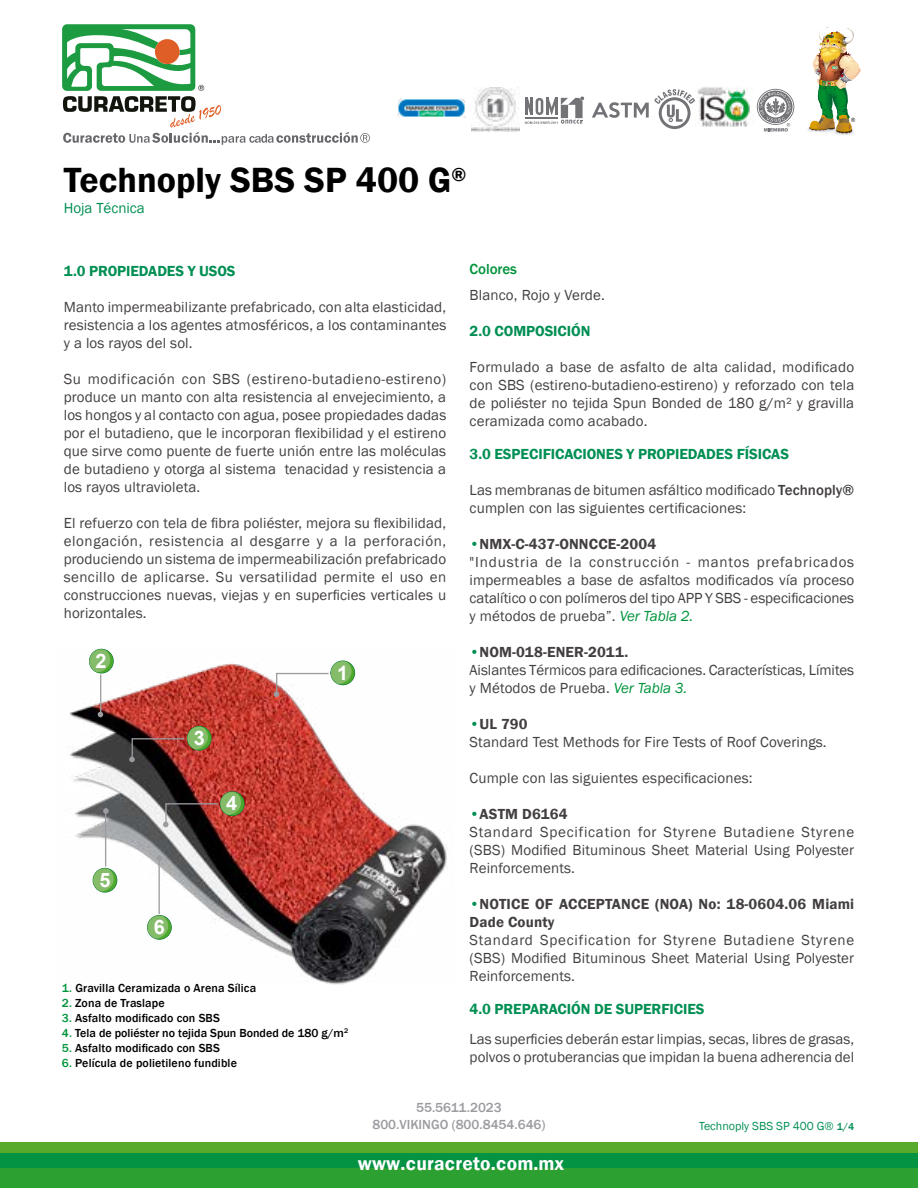
<style>
.page{position:relative;width:918px;height:1188px;background:#fff}
.page>*{position:absolute;margin:0;border:0;box-sizing:border-box;transform-origin:0 0}
.t1{font:600 36px "Franklin Gothic";color:#000}
.t2{font:700 19.95px "Arial";color:#fff}
.t3{font:600 19.5px "Franklin Gothic";letter-spacing:.01em;color:#fff}
.t4{font:15px/18px "Franklin Gothic";letter-spacing:.01em;color:#433f40}
.t5{font:600 15px "Franklin Gothic";letter-spacing:-.005em;color:#008f53}
.t6{font:600 15px/18px "Franklin Gothic";letter-spacing:.01em;color:#433f40}
.t7{font:15px "Franklin Gothic";color:#008f53}
.t8{font:500 15px "Franklin Gothic";letter-spacing:-.005em;color:#00943c}
.t9{font:500 13.5px/16.2px "Franklin Gothic";color:#9c9ba0;text-align:center}
.t10{font:500 12px "Franklin Gothic";letter-spacing:.01em;color:#000}
.t11{font:12px "Franklin Gothic";color:#008f53}
.s1{color:#00943c}
.s2{font-weight:500}
.s3{font-weight:500;color:#008f53}
.s4{font-weight:600}
.s5{font-style:italic;color:#00943c}
.s6{font-weight:500;font-size:10.5px}
</style>
<div class="page">
<div style="left:0;top:1168px;width:918px;height:20px;background:#2ca030"></div>
<div style="left:0;top:1153px;width:918px;height:15px;background:#049243"></div>
<div style="left:0;top:1143px;width:918px;height:10px;background:#58ab2a"></div>
<img style="left:843px;top:133px;width:10px;height:2px">
<img style="left:807px;top:128px;width:36px;height:7px">
<svg style="left:62px;top:24px;width:308px;height:121px"></svg>
<img style="left:809px;top:27px;width:52px;height:106px">
<svg style="left:525px;top:97px;width:59px;height:27px"></svg>
<svg style="left:592px;top:89px;width:103px;height:40px"></svg>
<img style="left:695px;top:87px;width:55px;height:40px">
<svg style="left:757px;top:89px;width:37px;height:43px"></svg>
<img style="left:471px;top:88px;width:48px;height:44px">
<img style="left:397px;top:98px;width:68px;height:20px">
<img style="left:66px;top:648px;width:382px;height:337px">
<svg style="left:187px;top:726px;width:25px;height:25px"></svg>
<div style="left:187px;top:726px;width:24px;height:24px;background:#4ca92c;border-radius:50%"></div>
<svg style="left:220px;top:791px;width:25px;height:25px"></svg>
<div style="left:220px;top:792px;width:24px;height:24px;background:#4ca92c;border-radius:50%"></div>
<svg style="left:93px;top:868px;width:24px;height:25px"></svg>
<svg style="left:93px;top:868px;width:24px;height:24px"></svg>
<svg style="left:93px;top:869px;width:21px;height:22px"></svg>
<svg style="left:147px;top:915px;width:25px;height:25px"></svg>
<div style="left:148px;top:916px;width:23px;height:23px;background:#4ca92c;border-radius:50%"></div>
<svg style="left:148px;top:916px;width:20px;height:23px"></svg>
<svg style="left:331px;top:661px;width:24px;height:24px"></svg>
<svg style="left:274px;top:661px;width:78px;height:36px"></svg>
<hr style="left:100px;top:675px;width:1px;height:42px;background:#9c9ba0">
<svg style="left:98px;top:712px;width:5px;height:5px"></svg>
<svg style="left:129px;top:727px;width:79px;height:35px"></svg>
<svg style="left:89px;top:649px;width:25px;height:24px"></svg>
<div style="left:90px;top:649px;width:23px;height:24px;background:#4ca92c;border-radius:50%"></div>
<svg style="left:90px;top:649px;width:20px;height:23px"></svg>
<svg style="left:163px;top:792px;width:78px;height:35px"></svg>
<hr style="left:105px;top:808px;width:1px;height:59px;background:#9c9ba0">
<svg style="left:103px;top:808px;width:6px;height:6px"></svg>
<hr style="left:159px;top:856px;width:1px;height:58px;background:#9c9ba0">
<svg style="left:157px;top:856px;width:5px;height:5px"></svg>
<h1 class="t1" style="left:64px;top:158px;width:404px">Technoply SBS SP 400 G<sup>®</sup></h1>
<p class="t7" style="left:64px;top:199px;width:83px">Hoja Técnica</p>
<p class="t5" style="left:64px;top:262px;width:173px">1.0 PROPIEDADES Y USOS</p>
<p class="t4" style="left:64px;top:299px;width:384px;text-align:justify">Manto impermeabilizante prefabricado, con alta elasticidad, resistencia a los agentes atmosféricos, a los contaminantes y a los rayos del sol.</p>
<p class="t4" style="left:64px;top:371px;width:384px;text-align:justify">Su modificación con SBS (estireno-butadieno-estireno) produce un manto con alta resistencia al envejecimiento, a los hongos y al contacto con agua, posee propiedades dadas por el butadieno, que le incorporan flexibilidad y el estireno que sirve como puente de fuerte unión entre las moléculas de butadieno y otorga al sistema tenacidad y resistencia a los rayos ultravioleta.</p>
<p class="t4" style="left:64px;top:515px;width:384px;text-align:justify">El refuerzo con tela de fibra poliéster, mejora su flexibilidad, elongación, resistencia al desgarre y a la perforación, produciendo un sistema de impermeabilización prefabricado sencillo de aplicarse. Su versatilidad permite el uso en construcciones nuevas, viejas y en superficies verticales u horizontales.</p>
<h2 class="t2" style="left:95px;top:647px;width:13px">2</h2>
<h2 class="t2" style="left:100px;top:866px;width:13px">5</h2>
<h2 class="t2" style="left:194px;top:724px;width:13px">3</h2>
<h2 class="t2" style="left:226px;top:789px;width:13px">4</h2>
<h2 class="t2" style="left:154px;top:913px;width:13px">6</h2>
<h2 class="t2" style="left:337px;top:659px;width:13px">1</h2>
<p class="t10" style="left:62px;top:980px;width:196px"><span class="s1">1.</span> Gravilla Ceramizada o Arena Sílica</p>
<p class="t10" style="left:62px;top:995px;width:104px"><span class="s1">2.</span> Zona de Traslape</p>
<p class="t10" style="left:62px;top:1010px;width:160px"><span class="s1">3.</span> Asfalto modificado con SBS</p>
<p class="t10" style="left:62px;top:1025px;width:288px"><span class="s1">4.</span> Tela de poliéster no tejida Spun Bonded de 180 g/m<sup>2</sup></p>
<p class="t10" style="left:62px;top:1040px;width:160px"><span class="s1">5.</span> Asfalto modificado con SBS</p>
<p class="t10" style="left:62px;top:1055px;width:177px"><span class="s1">6.</span> Película de polietileno fundible</p>
<p class="t8" style="left:470px;top:260px;width:49px">Colores</p>
<p class="t4" style="left:470px;top:286px;width:137px">Blanco, Rojo y Verde.</p>
<p class="t5" style="left:470px;top:321px;width:122px">2.0 COMPOSICIÓN</p>
<p class="t4" style="left:470px;top:358px;width:386px;text-align:justify">Formulado a base de asfalto de alta calidad, modificado con SBS (estireno-butadieno-estireno) y reforzado con tela de poliéster no tejida Spun Bonded de 180 g/m² y gravilla ceramizada como acabado.</p>
<p class="t5" style="left:470px;top:444px;width:321px">3.0 ESPECIFICACIONES Y PROPIEDADES FÍSICAS</p>
<p class="t4" style="left:470px;top:481px;width:386px">Las membranas de bitumen asfáltico modificado <span class="s2">Technoply® </span>cumplen con las siguientes certificaciones:</p>
<p class="t4" style="left:470px;top:535px;width:386px"><span class="s3">•</span><span class="s4">NMX-C-437-ONNCCE-2004<br></span>"Industria de la construcción - mantos prefabricados impermeables a base de asfaltos modificados vía proceso catalítico o con polímeros del tipo APP Y SBS - especificaciones y métodos de prueba”. <span class="s5">Ver Tabla 2.</span></p>
<p class="t4" style="left:470px;top:643px;width:386px"><span class="s3">•</span><span class="s4">NOM-018-ENER-2011.<br></span>Aislantes Térmicos para edificaciones. Características, Límites y Métodos de Prueba. <span class="s5">Ver Tabla 3.</span></p>
<p class="t4" style="left:470px;top:715px;width:359px"><span class="s3">•</span><span class="s4">UL 790<br></span>Standard Test Methods for Fire Tests of Roof Coverings.</p>
<p class="t4" style="left:470px;top:769px;width:284px">Cumple con las siguientes especificaciones:</p>
<p class="t4" style="left:470px;top:805px;width:386px"><span class="s3">•</span><span class="s4">ASTM D6164<br></span>Standard Specification for Styrene Butadiene Styrene (SBS) Modified Bituminous Sheet Material Using Polyester Reinforcements.</p>
<p class="t6" style="left:470px;top:895px;width:386px"><span class="s3">•</span>NOTICE OF ACCEPTANCE (NOA) No: 18-0604.06 Miami<br>Dade County</p>
<p class="t4" style="left:470px;top:931px;width:386px;text-align:justify">Standard Specification for Styrene Butadiene Styrene (SBS) Modified Bituminous Sheet Material Using Polyester Reinforcements.</p>
<p class="t5" style="left:470px;top:999px;width:237px">4.0 PREPARACIÓN DE SUPERFICIES</p>
<p class="t4" style="left:470px;top:1030px;width:386px">Las superficies deberán estar limpias, secas, libres de grasas, polvos o protuberancias que impidan la buena adherencia del</p>
<p class="t9" style="left:372px;top:1100px;width:175px">55.5611.2023<br>800.VIKINGO (800.8454.646)</p>
<h3 class="t3" style="left:358px;top:1152px;width:208px">www.curacreto.com.mx</h3>
<p class="t11" style="left:699px;top:1118px;width:157px">Technoply SBS SP 400 G® <span class="s6">1/4</span></p>
</div>
